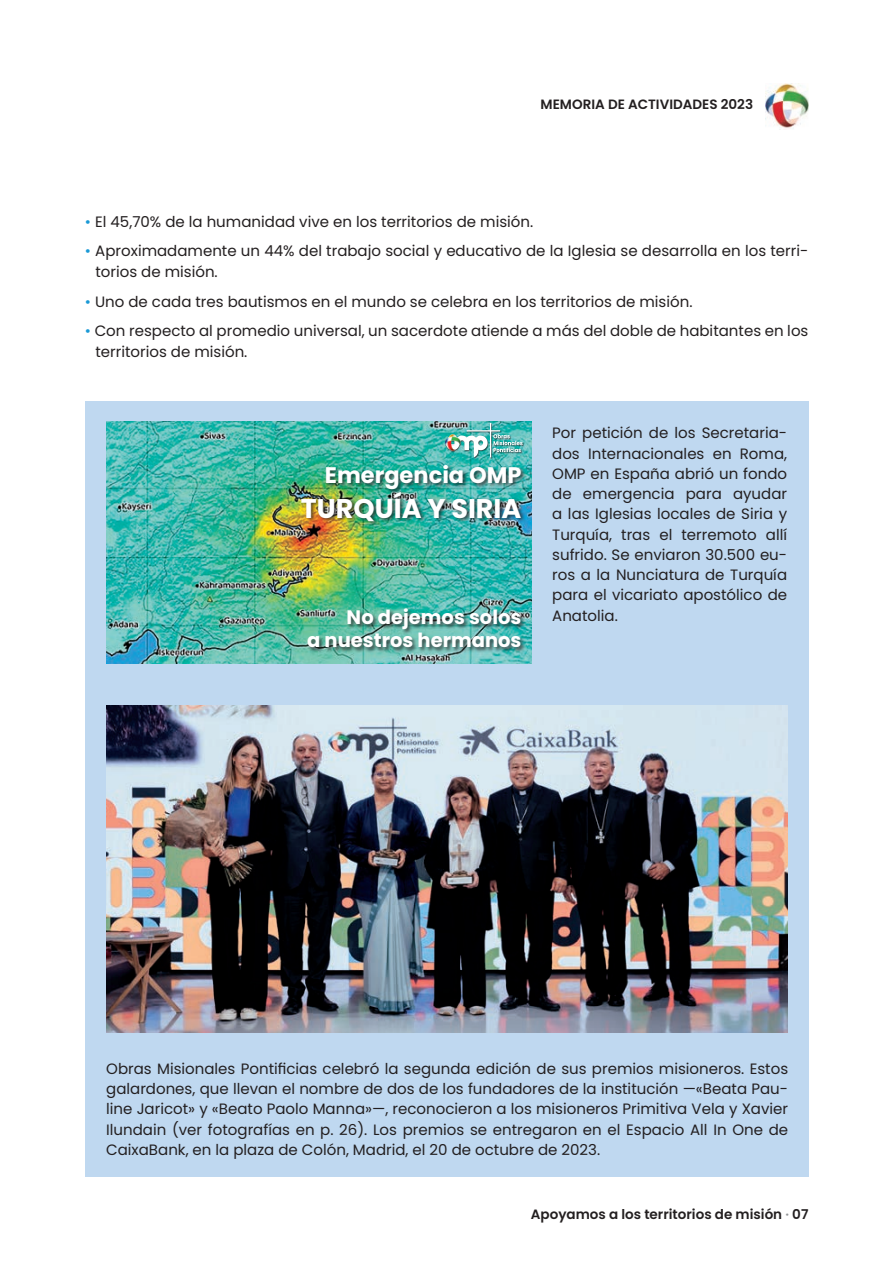
<style>
.page{position:relative;width:894px;height:1263px;background:#fff}
.page>*{position:absolute;margin:0;border:0;box-sizing:border-box;transform-origin:0 0}
.t1{font:700 27px "Poppins";color:#fff}
.t2{font:700 22.5px "Poppins";color:#fff}
.t3{font:700 19.5px/23.7px "Poppins";color:#fff;text-align:right}
.t4{font:15px/20.2px "Poppins";color:#231f20}
.t5{font:600 13.5px "Poppins";color:#231f20}
.s1{color:#1999d6}
.s2{color:#939598}
</style>
<div class="page">
<img style="left:765px;top:83px;width:43px;height:47px">
<div style="left:85px;top:401px;width:723px;height:775px;background:#bfd8f0"></div>
<img style="left:106px;top:705px;width:680px;height:327px">
<img style="left:106px;top:421px;width:425px;height:243px">
<div style="left:300px;top:464px;width:226px;height:189px;background:#231f20;opacity:.75"></div>
<img style="left:443px;top:421px;width:82px;height:38px">
<p class="t5" style="left:540px;top:96px;width:214px">MEMORIA DE ACTIVIDADES 2023</p>
<p class="t4" style="left:85px;top:211px;width:449px"><span class="s1">•</span> El 45,70% de la humanidad vive en los territorios de misión.</p>
<p class="t4" style="left:95px;top:240px;width:714px;line-height:21px;text-indent:-10px"><span class="s1">•</span> Aproximadamente un 44% del trabajo social y educativo de la Iglesia se desarrolla en los terri&shy;torios de misión.</p>
<p class="t4" style="left:85px;top:291px;width:609px"><span class="s1">•</span> Uno de cada tres bautismos en el mundo se celebra en los territorios de misión.</p>
<p class="t4" style="left:95px;top:320px;width:714px;line-height:21px;text-indent:-10px"><span class="s1">•</span> Con respecto al promedio universal, un sacerdote atiende a más del doble de habitantes en los territorios de misión.</p>
<h2 class="t2" style="left:325px;top:462px;width:198px">Emergencia OMP</h2>
<h1 class="t1" style="left:301px;top:492px;width:222px">TURQUÍA Y SIRIA</h1>
<h3 class="t3" style="left:307px;top:605px;width:216px">No dejemos solos<br>a nuestros hermanos</h3>
<p class="t4" style="left:552px;top:423px;width:236px;text-align:justify">Por petición de los Secretaria&shy;dos Internacionales en Roma, OMP en España abrió un fondo de emergencia para ayudar a las Iglesias locales de Siria y Turquía, tras el terremoto allí sufrido. Se enviaron 30.500 eu&shy;ros a la Nunciatura de Turquía para el vicariato apostólico de Anatolia.</p>
<p class="t4" style="left:106px;top:1058px;width:683px;text-align:justify">Obras Misionales Pontificias celebró la segunda edición de sus premios misioneros. Estos galardones, que llevan el nombre de dos de los fundadores de la institución —«Beata Pau&shy;line Jaricot» y «Beato Paolo Manna»—, reconocieron a los misioneros Primitiva Vela y Xavier Ilundain (ver fotografías en p. 26). Los premios se entregaron en el Espacio All In One de CaixaBank, en la plaza de Colón, Madrid, el 20 de octubre de 2023.</p>
<p class="t5" style="left:530px;top:1206px;width:279px">Apoyamos a los territorios de misión <span class="s2">·</span> 07</p>
</div>
